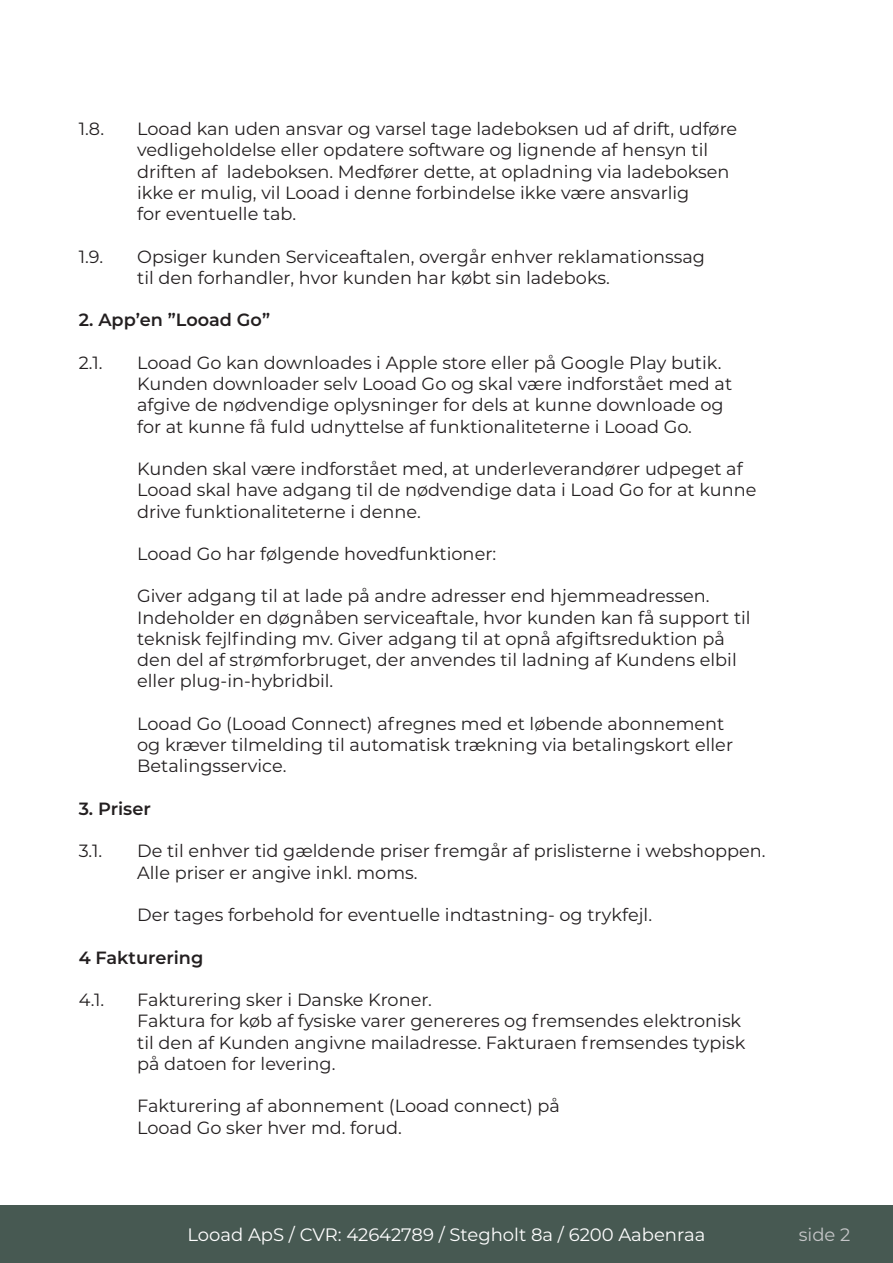
<style>
.page{position:relative;width:893px;height:1263px;background:#fff}
.page>*{position:absolute;margin:0;border:0;box-sizing:border-box;transform-origin:0 0}
.t1{font:18px "Montserrat";color:#fff}
.t2{font:18px "Montserrat";color:#c5c6c8}
.t3{font:17.7px/21.3px "Montserrat";color:#231f20}
.t4{font:600 17.7px "Montserrat";color:#231f20}
</style>
<div class="page">
<div style="left:0;top:1205px;width:893px;height:58px;background:#475952"></div>
<p class="t3" style="left:79px;top:118px;width:27px">1.8.</p>
<p class="t3" style="left:137px;top:118px;width:602px">Looad kan uden ansvar og varsel tage ladeboksen ud af drift, udføre</p>
<p class="t3" style="left:137px;top:139px;width:573px">vedligeholdelse eller opdatere software og lignende af hensyn til</p>
<p class="t3" style="left:137px;top:160px;width:594px">driften af ladeboksen. Medfører dette, at opladning via ladeboksen</p>
<p class="t3" style="left:137px;top:181px;width:554px">ikke er mulig, vil Looad i denne forbindelse ikke være ansvarlig</p>
<p class="t3" style="left:137px;top:203px;width:160px">for eventuelle tab.</p>
<p class="t3" style="left:79px;top:245px;width:26px">1.9.</p>
<p class="t3" style="left:137px;top:245px;width:569px">Opsiger kunden Serviceaftalen, overgår enhver reklamationssag til den forhandler, hvor kunden har købt sin ladeboks.</p>
<p class="t4" style="left:79px;top:307px;width:193px">2. App’en ”Looad Go”</p>
<p class="t3" style="left:79px;top:351px;width:25px">2.1.</p>
<p class="t3" style="left:137px;top:351px;width:586px">Looad Go kan downloades i Apple store eller på Google Play butik.</p>
<p class="t3" style="left:137px;top:372px;width:597px">Kunden downloader selv Looad Go og skal være indforstået med at</p>
<p class="t3" style="left:137px;top:394px;width:588px">afgive de nødvendige oplysninger for dels at kunne downloade og for at kunne få fuld udnyttelse af funktionaliteterne i Looad Go.</p>
<p class="t3" style="left:137px;top:457px;width:621px">Kunden skal være indforstået med, at underleverandører udpeget af<br>Looad skal have adgang til de nødvendige data i Load Go for at kunne drive funktionaliteterne i denne.</p>
<p class="t3" style="left:137px;top:542px;width:361px">Looad Go har følgende hovedfunktioner:</p>
<p class="t3" style="left:137px;top:585px;width:574px">Giver adgang til at lade på andre adresser end hjemmeadressen.</p>
<p class="t3" style="left:137px;top:606px;width:615px">Indeholder en døgnåben serviceaftale, hvor kunden kan få support til teknisk fejlfinding mv. Giver adgang til at opnå afgiftsreduktion på den del af strømforbruget, der anvendes til ladning af Kundens elbil</p>
<p class="t3" style="left:137px;top:670px;width:198px">eller plug-in-hybridbil.</p>
<p class="t3" style="left:137px;top:712px;width:589px">Looad Go (Looad Connect) afregnes med et løbende abonnement</p>
<p class="t3" style="left:137px;top:734px;width:597px">og kræver tilmelding til automatisk trækning via betalingskort eller<br>Betalingsservice.</p>
<p class="t4" style="left:79px;top:796px;width:74px">3. Priser</p>
<p class="t3" style="left:79px;top:840px;width:25px">3.1.</p>
<p class="t3" style="left:137px;top:840px;width:630px">De til enhver tid gældende priser fremgår af prislisterne i webshoppen.</p>
<p class="t3" style="left:137px;top:861px;width:282px">Alle priser er angive inkl. moms.</p>
<p class="t3" style="left:137px;top:903px;width:516px">Der tages forbehold for eventuelle indtastning- og trykfejl.</p>
<p class="t4" style="left:79px;top:945px;width:126px">4 Fakturering</p>
<p class="t3" style="left:79px;top:988px;width:27px">4.1.</p>
<p class="t3" style="left:137px;top:988px;width:296px">Fakturering sker i Danske Kroner.</p>
<p class="t3" style="left:137px;top:1010px;width:606px">Faktura for køb af fysiske varer genereres og fremsendes elektronisk</p>
<p class="t3" style="left:137px;top:1031px;width:610px">til den af Kunden angivne mailadresse. Fakturaen fremsendes typisk på datoen for levering.</p>
<p class="t3" style="left:137px;top:1095px;width:424px">Fakturering af abonnement (Looad connect) på</p>
<p class="t3" style="left:137px;top:1116px;width:266px">Looad Go sker hver md. forud.</p>
<p class="t1" style="left:188px;top:1222px;width:519px">Looad ApS / CVR: 42642789 / Stegholt 8a / 6200 Aabenraa</p>
<p class="t2" style="left:799px;top:1222px;width:53px">side 2</p>
</div>
